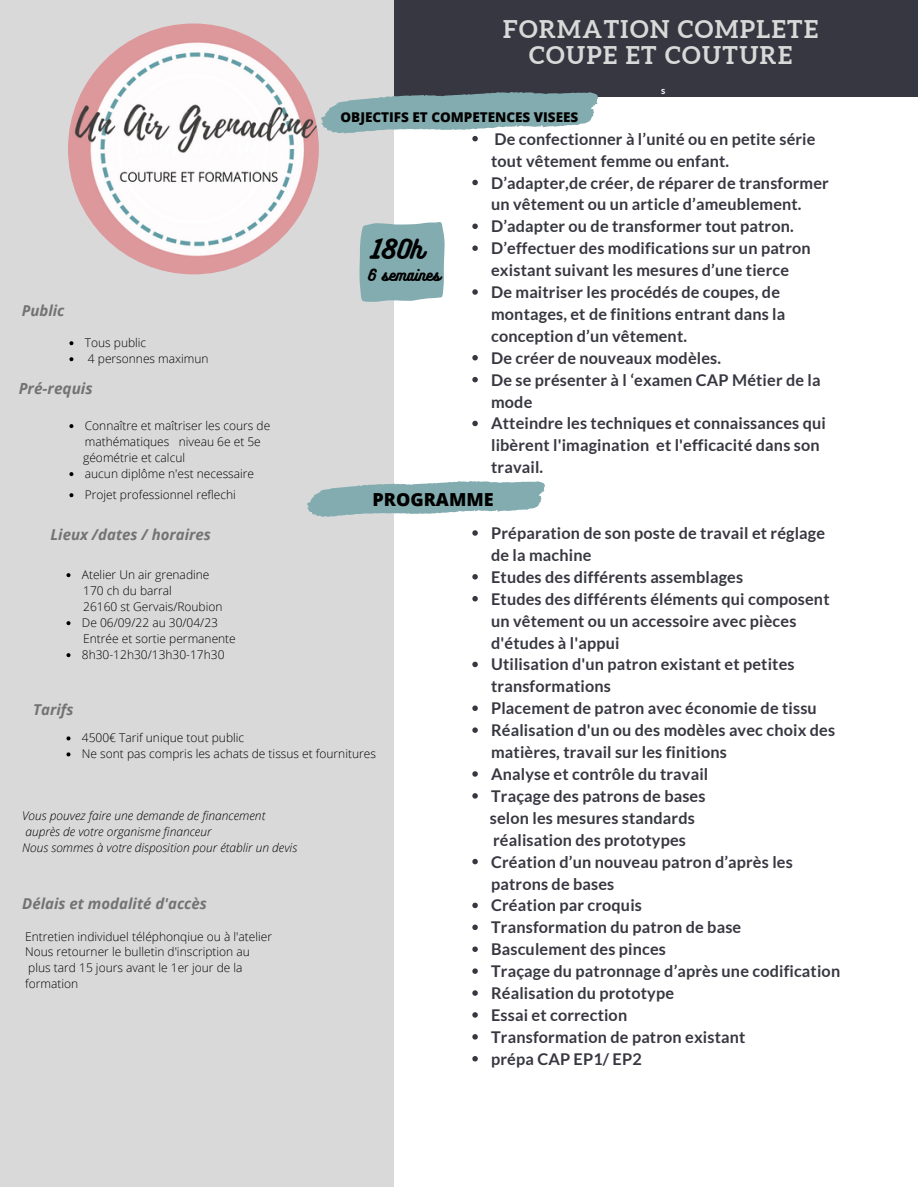
<style>
.page{position:relative;width:918px;height:1188px;background:#fff}
.page>*{position:absolute;margin:0;border:0;box-sizing:border-box;transform-origin:0 0}
.t1{font:700 24.45px/25.8px "Aleo";letter-spacing:.06em;color:#d9d9d9;text-align:center}
.t2{font:23.55px "Bukhari Script";color:#000}
.t3{font:800 18px "Open Sans";color:#000}
.t4{font:700 16.2px/21.9px "Lato";letter-spacing:.01em;color:#373741}
.t5{font:italic 700 15.3px "Open Sans";color:#737373}
.t6{font:italic 700 15px "Open Sans";color:#737373}
.t7{font:14.4px "Bukhari Script";color:#000}
.t8{font:800 13.5px "Open Sans";color:#000}
.t9{font:300 12px/16px "Open Sans";color:#000}
.t10{font:italic 300 12px/16px "Open Sans";color:#000}
.t11{font:700 9.75px "Lato";color:#fff}
</style>
<div class="page">
<div style="left:306px;top:0;width:612px;height:96px;background:#373741"></div>
<div style="left:0;top:0;width:394px;height:1187px;background:#d9d9d9"></div>
<svg style="left:472px;top:180px;width:6px;height:5px"></svg>
<svg style="left:472px;top:224px;width:6px;height:5px"></svg>
<svg style="left:472px;top:245px;width:6px;height:6px"></svg>
<svg style="left:472px;top:289px;width:6px;height:6px"></svg>
<svg style="left:472px;top:355px;width:6px;height:5px"></svg>
<svg style="left:472px;top:377px;width:6px;height:5px"></svg>
<svg style="left:472px;top:421px;width:6px;height:5px"></svg>
<svg style="left:472px;top:530px;width:6px;height:6px"></svg>
<svg style="left:472px;top:574px;width:6px;height:6px"></svg>
<svg style="left:472px;top:596px;width:6px;height:5px"></svg>
<svg style="left:472px;top:662px;width:6px;height:5px"></svg>
<svg style="left:472px;top:706px;width:6px;height:5px"></svg>
<svg style="left:472px;top:727px;width:6px;height:6px"></svg>
<svg style="left:472px;top:771px;width:6px;height:6px"></svg>
<svg style="left:472px;top:793px;width:6px;height:6px"></svg>
<svg style="left:472px;top:859px;width:6px;height:5px"></svg>
<svg style="left:472px;top:903px;width:6px;height:5px"></svg>
<svg style="left:472px;top:925px;width:6px;height:5px"></svg>
<svg style="left:472px;top:946px;width:6px;height:6px"></svg>
<svg style="left:472px;top:968px;width:6px;height:6px"></svg>
<svg style="left:472px;top:990px;width:6px;height:6px"></svg>
<svg style="left:472px;top:1012px;width:6px;height:6px"></svg>
<svg style="left:472px;top:1034px;width:6px;height:6px"></svg>
<svg style="left:472px;top:1056px;width:6px;height:6px"></svg>
<img style="left:68px;top:24px;width:251px;height:250px;border-radius:50%">
<svg style="left:321px;top:92px;width:277px;height:49px"></svg>
<svg style="left:307px;top:481px;width:238px;height:36px"></svg>
<svg style="left:360px;top:222px;width:85px;height:80px;background:#8ab0b4"></svg>
<svg style="left:69px;top:341px;width:4px;height:4px"></svg>
<svg style="left:69px;top:357px;width:4px;height:4px"></svg>
<svg style="left:69px;top:472px;width:4px;height:4px"></svg>
<svg style="left:66px;top:573px;width:4px;height:4px"></svg>
<svg style="left:66px;top:621px;width:4px;height:4px"></svg>
<svg style="left:66px;top:653px;width:4px;height:4px"></svg>
<svg style="left:66px;top:736px;width:4px;height:4px"></svg>
<svg style="left:66px;top:752px;width:4px;height:4px"></svg>
<svg style="left:69px;top:493px;width:4px;height:4px"></svg>
<svg style="left:69px;top:424px;width:4px;height:4px"></svg>
<p class="t6" style="left:22px;top:300px;width:44px">Public</p>
<p class="t9" style="left:85px;top:335px;width:125px">Tous public<br>4 personnes maximun</p>
<p class="t5" style="left:19px;top:378px;width:75px">Pré-requis</p>
<p class="t9" style="left:83px;top:417px;width:189px">Connaître et maîtriser les cours de mathématiques niveau 6e et 5e géométrie et calcul</p>
<p class="t9" style="left:85px;top:465px;width:171px">aucun diplôme n'est necessaire</p>
<p class="t9" style="left:85px;top:487px;width:153px">Projet professionnel reflechi</p>
<h1 class="t1" style="left:503px;top:16px;width:316px">FORMATION COMPLETE<br>COUPE ET COUTURE</h1>
<p class="t11" style="left:661px;top:84px;width:6px">s</p>
<p class="t8" style="left:341px;top:107px;width:239px">OBJECTIFS ET COMPETENCES VISEES</p>
<h2 class="t2" style="left:371px;top:233px;width:54px">180h</h2>
<p class="t7" style="left:368px;top:265px;width:74px">6 semaines</p>
<p class="t4" style="left:491px;top:127px;width:339px">De confectionner à l’unité ou en petite série tout vêtement femme ou enfant.<br>D’adapter,de créer, de réparer de transformer un vêtement ou un article d’ameublement.<br>D’adapter ou de transformer tout patron.<br>D’effectuer des modifications sur un patron existant suivant les mesures d’une tierce<br>De maitriser les procédés de coupes, de montages, et de finitions entrant dans la conception d’un vêtement.<br>De créer de nouveaux modèles.<br>De se présenter à l ‘examen CAP Métier de la mode<br>Atteindre les techniques et connaissances qui libèrent l'imagination et l'efficacité dans son travail.</p>
<p class="t3" style="left:373px;top:487px;width:123px">PROGRAMME</p>
<p class="t6" style="left:51px;top:524px;width:162px">Lieux /dates / horaires</p>
<p class="t9" style="left:82px;top:566px;width:129px">Atelier Un air grenadine</p>
<p class="t9" style="left:82px;top:614px;width:138px">De 06/09/22 au 30/04/23</p>
<p class="t9" style="left:82px;top:646px;width:144px">8h30-12h30/13h30-17h30</p>
<p class="t9" style="left:83px;top:582px;width:141px">170 ch du barral<br>26160 st Gervais/Roubion</p>
<p class="t9" style="left:83px;top:630px;width:154px">Entrée et sortie permanente</p>
<p class="t6" style="left:33px;top:699px;width:42px">Tarifs</p>
<p class="t9" style="left:82px;top:730px;width:296px">4500€ Tarif unique tout public<br>Ne sont pas compris les achats de tissus et fournitures</p>
<p class="t10" style="left:22px;top:807px;width:276px">Vous pouvez faire une demande de financement auprès de votre organisme financeur<br>Nous sommes à votre disposition pour établir un devis</p>
<p class="t6" style="left:22px;top:893px;width:186px">Délais et modalité d'accès</p>
<p class="t9" style="left:25px;top:929px;width:248px">Entretien individuel téléphonqiue ou à l'atelier</p>
<p class="t9" style="left:25px;top:943px;width:226px">Nous retourner le bulletin d'inscription au plus tard 15 jours avant le 1er jour de la formation</p>
<p class="t4" style="left:491px;top:522px;width:346px">Préparation de son poste de travail et réglage de la machine<br>Etudes des différents assemblages<br>Etudes des différents éléments qui composent un vêtement ou un accessoire avec pièces d'études à l'appui<br>Utilisation d'un patron existant et petites transformations<br>Placement de patron avec économie de tissu Réalisation d'un ou des modèles avec choix des matières, travail sur les finitions<br>Analyse et contrôle du travail<br>Traçage des patrons de bases</p>
<p class="t4" style="left:490px;top:807px;width:206px">selon les mesures standards réalisation des prototypes</p>
<p class="t4" style="left:491px;top:850px;width:351px">Création d’un nouveau patron d’après les patrons de bases<br>Création par croquis<br>Transformation du patron de base<br>Basculement des pinces<br>Traçage du patronnage d’après une codification<br>Réalisation du prototype<br>Essai et correction<br>Transformation de patron existant<br>prépa CAP EP1/ EP2</p>
</div>
